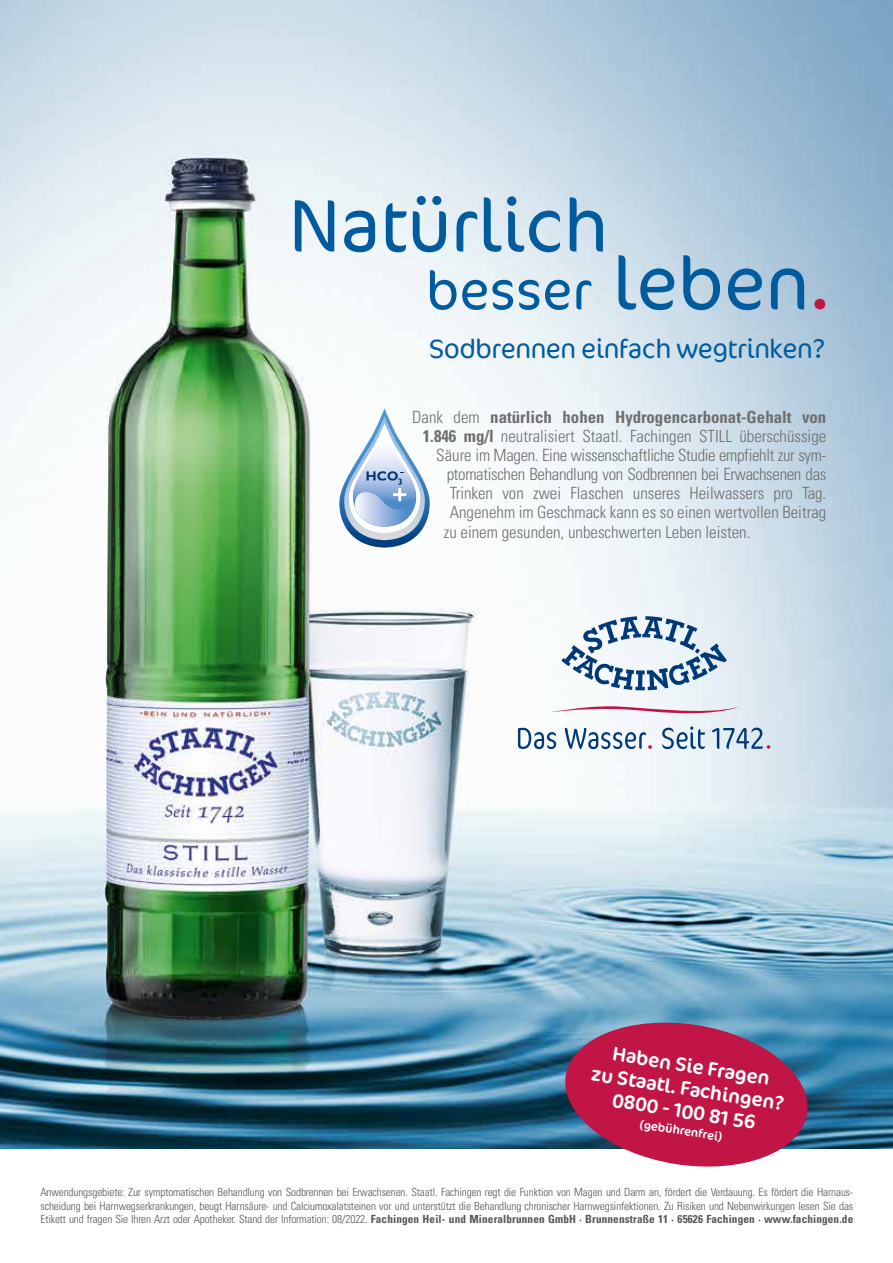
<style>
.page{position:relative;width:893px;height:1263px;background:#fff}
.page>*{position:absolute;margin:0;border:0;box-sizing:border-box;transform-origin:0 0}
.t1{font:300 75.15px "Cocon";letter-spacing:-.005em;color:#005c9f}
.t2{font:300 54.3px "Cocon";letter-spacing:-.005em;color:#005c9f}
.t3{font:300 27px "Cocon";letter-spacing:-.02em;color:#005c9f}
.t4{font:19.8px/23px "Cocon";color:#fff;text-align:center}
.t5{font:16.8px "Univers LT 47 Lt Cn";color:#6f6f6e}
.t6{font:16.8px "Univers LT 47 Lt Cn";letter-spacing:-.02em;color:#6f6f6e}
.t7{font:16.8px "Univers LT 67 Bd Cn";color:#6f6f6e}
.t8{font:12.15px "Cocon";color:#fff}
.t9{font:11.25px/13.5px "Univers LT 47 Lt Cn";letter-spacing:-.01em;color:#565656}
.t10{font:11.25px "Univers LT 67 Bd Cn";letter-spacing:.01em;color:#565656}
.s1{font-size:75.15px}
.s2{font-size:75.15px;color:#c01545}
.s3{font-family:"Univers LT 47 Lt Cn"}
.s4{font-family:"Univers LT 67 Bd Cn"}
</style>
<div class="page">
<img style="left:0;top:0;width:893px;height:1149px">
<svg style="left:561px;top:616px;width:166px;height:74px"></svg>
<svg style="left:518px;top:728px;width:38px;height:21px"></svg>
<svg style="left:565px;top:728px;width:87px;height:21px"></svg>
<svg style="left:662px;top:726px;width:43px;height:23px"></svg>
<svg style="left:712px;top:728px;width:58px;height:21px"></svg>
<svg style="left:549px;top:706px;width:190px;height:10px"></svg>
<svg style="left:560px;top:1015px;width:253px;height:152px"></svg>
<svg style="left:338px;top:408px;width:93px;height:140px"></svg>
<h1 class="t1" style="left:289px;top:182px;width:321px">Natürlich</h1>
<h2 class="t2" style="left:426px;top:259px;width:406px">besser <span class="s1">leben</span><span class="s2">.</span></h2>
<h3 class="t3" style="left:429px;top:333px;width:398px">Sodbrennen einfach wegtrinken?</h3>
<h3 class="t7" style="left:412px;top:407px;width:415px"><span class="s3">Dank dem</span> natürlich hohen Hydrogencarbonat-Gehalt von</h3>
<h3 class="t5" style="left:423px;top:426px;width:405px"><span class="s4">1.846 mg/l</span> neutralisiert Staatl. Fachingen STILL überschüssige</h3>
<h3 class="t6" style="left:436px;top:445px;width:392px">Säure im Magen. Eine wissenschaftliche Studie empfiehlt zur sym-</h3>
<h3 class="t6" style="left:447px;top:464px;width:381px">ptomatischen Behandlung von Sodbrennen bei Erwachsenen das</h3>
<h3 class="t5" style="left:450px;top:483px;width:378px">Trinken von zwei Flaschen unseres Heilwassers pro Tag.</h3>
<h3 class="t5" style="left:450px;top:502px;width:378px">Angenehm im Geschmack kann es so einen wertvollen Beitrag</h3>
<h3 class="t5" style="left:444px;top:521px;width:308px">zu einem gesunden, unbeschwerten Leben leisten.</h3>
<h3 class="t4" style="left:597px;top:1040px;width:196px;rotate:9deg">Haben Sie Fragen<br>zu Staatl. Fachingen?<br>0800 - 100 81 56</h3>
<p class="t8" style="left:641px;top:1117px;width:85px;rotate:9deg">(gebührenfrei)</p>
<p class="t9" style="left:40px;top:1185px;width:814px">Anwendungsgebiete: Zur symptomatischen Behandlung von Sodbrennen bei Erwachsenen. Staatl. Fachingen regt die Funktion von Magen und Darm an, fördert die Verdauung. Es fördert die Harnaus&shy;scheidung bei Harnwegserkrankungen, beugt Harnsäure- und Calciumoxalatsteinen vor und unterstützt die Behandlung chronischer Harnwegsinfektionen. Zu Risiken und Nebenwirkungen lesen Sie das</p>
<p class="t10" style="left:40px;top:1212px;width:814px"><span class="s3">Etikett und fragen Sie Ihren Arzt oder Apotheker. Stand der Information: 08/2022.</span> Fachingen Heil- und Mineralbrunnen GmbH · Brunnenstraße 11 · 65626 Fachingen · www.fachingen.de</p>
</div>
